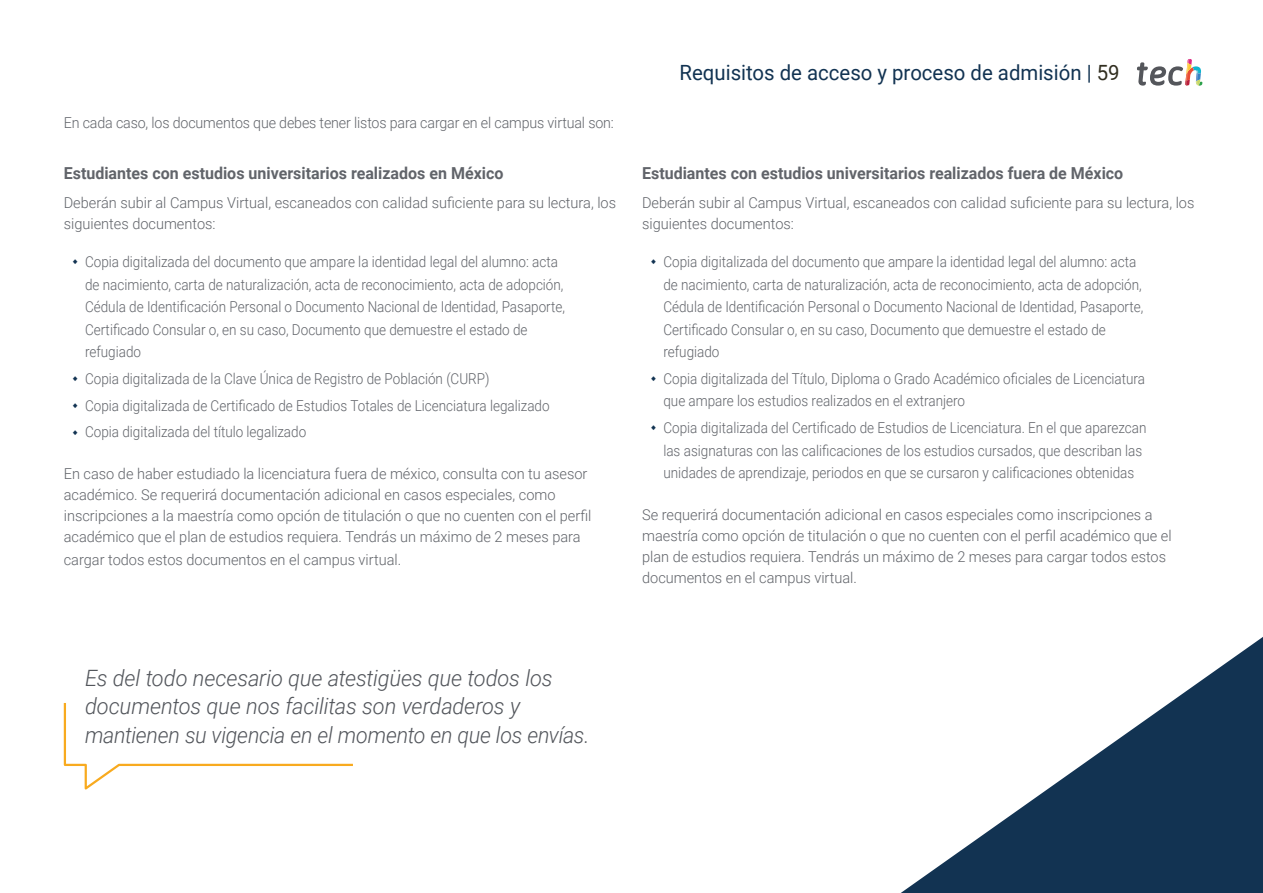
<style>
.page{position:relative;width:1263px;height:893px;background:#fff}
.page>*{position:absolute;margin:0;border:0;box-sizing:border-box;transform-origin:0 0}
.t1{font:italic 300 22.5px/28.5px "Roboto";letter-spacing:-.01em;color:#52555b}
.t2{font:21px "Roboto";color:#123352}
.t3{font:700 16.5px "Roboto";color:#61646a}
.t4{font:300 15px/22.5px "Roboto";color:#61646a;scale:.9 1}
.t5{font:300 15px/21px "Roboto";color:#61646a}
.t6{font:300 15px "Roboto";color:#61646a;scale:.95 1}
.s1{color:#312e20}
</style>
<div class="page">
<svg style="left:63px;top:703px;width:290px;height:87px"></svg>
<svg style="left:1137px;top:59px;width:65px;height:27px"></svg>
<svg style="left:901px;top:637px;width:362px;height:256px"></svg>
<p class="t6" style="left:64px;top:112px;width:581px">En cada caso, los documentos que debes tener listos para cargar en el campus virtual son:</p>
<p class="t3" style="left:64px;top:161px;width:441px">Estudiantes con estudios universitarios realizados en México</p>
<p class="t5" style="left:64px;top:192px;width:554px">Deberán subir al Campus Virtual, escaneados con calidad suficiente para su lectura, los siguientes documentos:</p>
<p class="t4" style="left:85px;top:250px;width:535px">Copia digitalizada del documento que ampare la identidad legal del alumno: acta de nacimiento, carta de naturalización, acta de reconocimiento, acta de adopción, Cédula de Identificación Personal o Documento Nacional de Identidad, Pasaporte, Certificado Consular o, en su caso, Documento que demuestre el estado de refugiado</p>
<p class="t4" style="left:85px;top:365px;width:518px;line-height:26.7px">Copia digitalizada de la Clave Única de Registro de Población (CURP)<br>Copia digitalizada de Certificado de Estudios Totales de Licenciatura legalizado<br>Copia digitalizada del título legalizado</p>
<p class="t5" style="left:64px;top:463px;width:529px">En caso de haber estudiado la licenciatura fuera de méxico, consulta con tu asesor académico. Se requerirá documentación adicional en casos especiales, como inscripciones a la maestría como opción de titulación o que no cuenten con el perfil académico que el plan de estudios requiera. Tendrás un máximo de 2 meses para</p>
<p class="t5" style="left:64px;top:549px;width:339px">cargar todos estos documentos en el campus virtual.</p>
<h2 class="t2" style="left:680px;top:57px;width:441px">Requisitos de acceso y proceso de admisión | <span class="s1">59</span></h2>
<p class="t3" style="left:642px;top:161px;width:483px">Estudiantes con estudios universitarios realizados fuera de México</p>
<p class="t5" style="left:642px;top:192px;width:554px">Deberán subir al Campus Virtual, escaneados con calidad suficiente para su lectura, los siguientes documentos:</p>
<p class="t4" style="left:663px;top:250px;width:535px">Copia digitalizada del documento que ampare la identidad legal del alumno: acta de nacimiento, carta de naturalización, acta de reconocimiento, acta de adopción, Cédula de Identificación Personal o Documento Nacional de Identidad, Pasaporte, Certificado Consular o, en su caso, Documento que demuestre el estado de refugiado</p>
<p class="t4" style="left:663px;top:367px;width:537px">Copia digitalizada del Título, Diploma o Grado Académico oficiales de Licenciatura que ampare los estudios realizados en el extranjero</p>
<p class="t4" style="left:663px;top:416px;width:538px">Copia digitalizada del Certificado de Estudios de Licenciatura. En el que aparezcan las asignaturas con las calificaciones de los estudios cursados, que describan las unidades de aprendizaje, periodos en que se cursaron y calificaciones obtenidas</p>
<p class="t5" style="left:642px;top:504px;width:531px">Se requerirá documentación adicional en casos especiales como inscripciones a maestría como opción de titulación o que no cuenten con el perfil académico que el plan de estudios requiera. Tendrás un máximo de 2 meses para cargar todos estos documentos en el campus virtual.</p>
<h1 class="t1" style="left:85px;top:663px;width:506px">Es del todo necesario que atestigües que todos los documentos que nos facilitas son verdaderos y mantienen su vigencia en el momento en que los envías.</h1>
</div>
